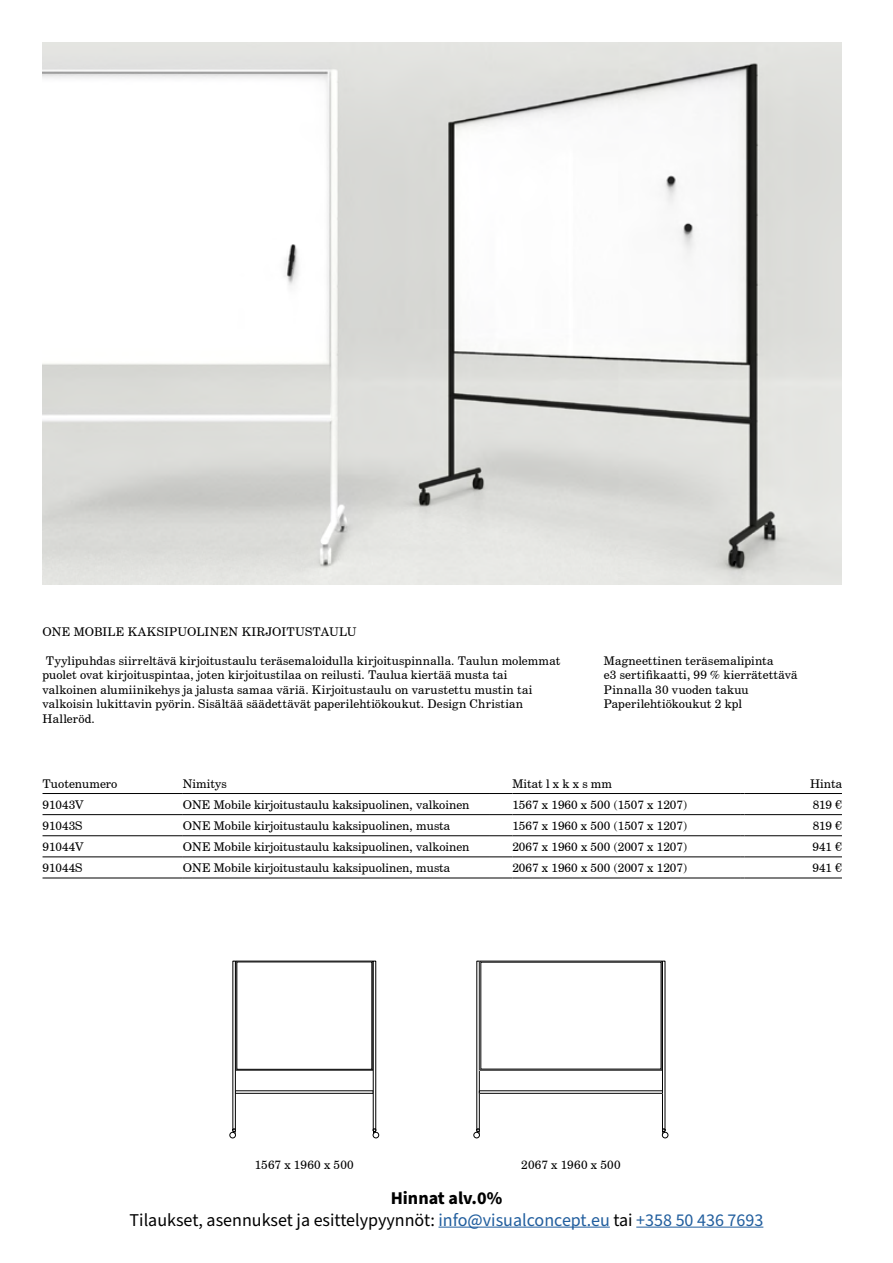
<style>
.page{position:relative;width:893px;height:1263px;background:#fff}
.page>*{position:absolute;margin:0;border:0;box-sizing:border-box;transform-origin:0 0}
.t1{font:18px/21.6px "Source Sans Pro";color:#000;text-align:center}
.t2{font:12px/14.4px "Century Schoolbook BT";color:#000}
.t3{font:12px "Century Schoolbook BT";letter-spacing:.02em;color:#000}
.t4{font:12px "Century Schoolbook BT";letter-spacing:.025em;color:#000}
.s1{font-weight:700}
.s2{color:#215e9e}
</style>
<div class="page">
<hr style="left:43px;top:878px;width:140px;height:1px;background:#000">
<hr style="left:183px;top:878px;width:306px;height:1px;background:#000">
<svg style="left:489px;top:878px;width:23px;height:1px"></svg>
<hr style="left:512px;top:878px;width:228px;height:1px;background:#000">
<hr style="left:43px;top:793px;width:140px;height:1px;background:#000">
<hr style="left:183px;top:793px;width:306px;height:1px;background:#000">
<svg style="left:489px;top:793px;width:23px;height:1px"></svg>
<hr style="left:512px;top:793px;width:228px;height:1px;background:#000">
<hr style="left:745px;top:793px;width:97px;height:1px;background:#000">
<hr style="left:745px;top:878px;width:97px;height:1px;background:#000">
<hr style="left:43px;top:814px;width:140px;height:1px;background:#000">
<hr style="left:183px;top:814px;width:306px;height:1px;background:#000">
<svg style="left:489px;top:814px;width:23px;height:1px"></svg>
<hr style="left:512px;top:814px;width:228px;height:1px;background:#000">
<hr style="left:745px;top:814px;width:97px;height:1px;background:#000">
<hr style="left:43px;top:835px;width:140px;height:1px;background:#000">
<hr style="left:183px;top:835px;width:306px;height:1px;background:#000">
<svg style="left:489px;top:835px;width:23px;height:1px"></svg>
<hr style="left:512px;top:835px;width:228px;height:1px;background:#000">
<hr style="left:745px;top:835px;width:97px;height:1px;background:#000">
<hr style="left:43px;top:857px;width:140px;height:1px;background:#000">
<hr style="left:183px;top:857px;width:306px;height:1px;background:#000">
<svg style="left:489px;top:857px;width:23px;height:1px"></svg>
<hr style="left:512px;top:857px;width:228px;height:1px;background:#000">
<hr style="left:745px;top:857px;width:97px;height:1px;background:#000">
<img style="left:43px;top:43px;width:799px;height:541px">
<div style="left:236px;top:961px;width:137px;height:109px;border:1px solid #000"></div>
<svg style="left:373px;top:961px;width:6px;height:177px"></svg>
<svg style="left:230px;top:961px;width:6px;height:177px"></svg>
<svg style="left:662px;top:961px;width:6px;height:177px"></svg>
<svg style="left:474px;top:961px;width:6px;height:177px"></svg>
<hr style="left:438px;top:1227px;width:172px;height:1px;background:#215e9e">
<hr style="left:636px;top:1227px;width:127px;height:1px;background:#215e9e">
<p class="t3" style="left:43px;top:624px;width:316px">ONE MOBILE KAKSIPUOLINEN KIRJOITUSTAULU</p>
<p class="t2" style="left:43px;top:653px;width:519px">Tyylipuhdas siirreltävä kirjoitustaulu teräsemaloidulla kirjoituspinnalla. Taulun molemmat puolet ovat kirjoituspintaa, joten kirjoitustilaa on reilusti. Taulua kiertää musta tai valkoinen alumiinikehys ja jalusta samaa väriä. Kirjoitustaulu on varustettu mustin tai valkoisin lukittavin pyörin. Sisältää säädettävät paperilehtiökoukut. Design Christian Halleröd.</p>
<p class="t2" style="left:604px;top:653px;width:195px">Magneettinen teräsemalipinta<br>e3 sertifikaatti, 99 % kierrätettävä<br>Pinnalla 30 vuoden takuu<br>Paperilehtiökoukut 2 kpl</p>
<p class="t2" style="left:43px;top:776px;width:76px">Tuotenumero</p>
<p class="t2" style="left:183px;top:776px;width:45px">Nimitys</p>
<p class="t2" style="left:512px;top:776px;width:101px">Mitat l x k x s mm</p>
<p class="t2" style="left:810px;top:776px;width:33px">Hinta</p>
<p class="t2" style="left:43px;top:797px;width:43px">91043V</p>
<p class="t2" style="left:183px;top:797px;width:288px">ONE Mobile kirjoitustaulu kaksipuolinen, valkoinen</p>
<p class="t2" style="left:512px;top:797px;width:176px">1567 x 1960 x 500 (1507 x 1207)</p>
<p class="t2" style="left:813px;top:797px;width:31px">819 €</p>
<p class="t2" style="left:43px;top:818px;width:41px">91043S</p>
<p class="t2" style="left:183px;top:818px;width:269px">ONE Mobile kirjoitustaulu kaksipuolinen, musta</p>
<p class="t2" style="left:512px;top:818px;width:176px">1567 x 1960 x 500 (1507 x 1207)</p>
<p class="t2" style="left:813px;top:818px;width:31px">819 €</p>
<p class="t2" style="left:43px;top:839px;width:43px">91044V</p>
<p class="t2" style="left:183px;top:839px;width:288px">ONE Mobile kirjoitustaulu kaksipuolinen, valkoinen</p>
<p class="t2" style="left:512px;top:839px;width:176px">2067 x 1960 x 500 (2007 x 1207)</p>
<p class="t2" style="left:812px;top:839px;width:31px">941 €</p>
<p class="t2" style="left:43px;top:860px;width:41px">91044S</p>
<p class="t2" style="left:183px;top:860px;width:269px">ONE Mobile kirjoitustaulu kaksipuolinen, musta</p>
<p class="t2" style="left:512px;top:860px;width:176px">2067 x 1960 x 500 (2007 x 1207)</p>
<p class="t2" style="left:812px;top:860px;width:31px">941 €</p>
<p class="t2" style="left:255px;top:1157px;width:101px">1567 x 1960 x 500</p>
<p class="t4" style="left:521px;top:1157px;width:101px">2067 x 1960 x 500</p>
<h1 class="t1" style="left:130px;top:1188px;width:635px"><span class="s1">Hinnat alv.0%<br></span>Tilaukset, asennukset ja esittelypyynnöt: <span class="s2">info@visualconcept.eu</span> tai <span class="s2">+358 50 436 7693</span></h1>
</div>
